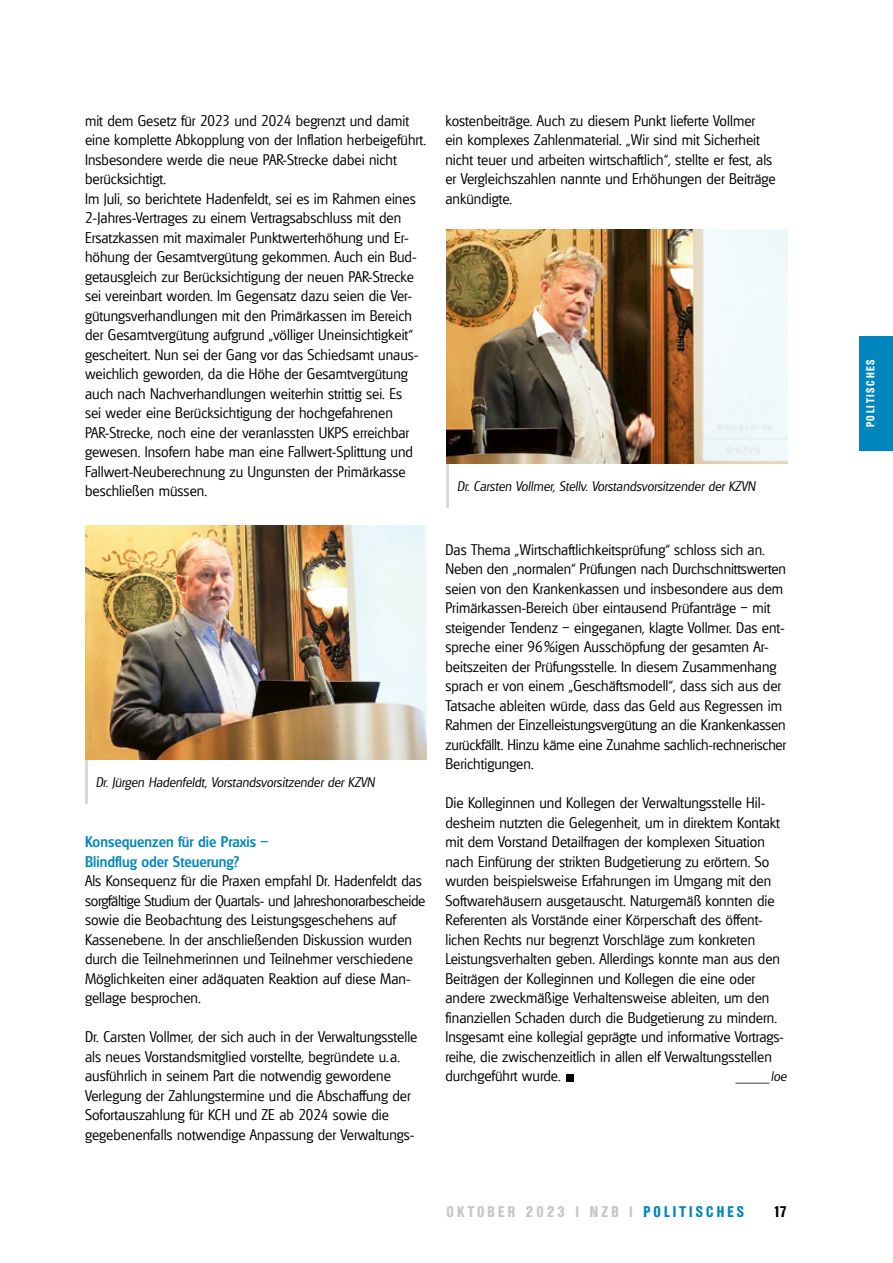
<style>
.page{position:relative;width:893px;height:1263px;background:#fff}
.page>*{position:absolute;margin:0;border:0;box-sizing:border-box;transform-origin:0 0}
.t1{font:700 57px "Arial";color:#000}
.t2{font:300 15px/19.5px "Glasgow";color:#000}
.t3{font:500 15px/19.5px "Glasgow";color:#0086bc}
.t4{font:700 condensed 15px "Olympia";letter-spacing:.215em;color:#c5c7c7}
.t5{font:700 condensed 15px "Olympia";color:#000}
.t6{font:italic 300 13.5px "Glasgow";color:#000}
.t7{font:italic 300 13.5px "Glasgow";color:#000;scale:2.7 1}
.t8{font:700 condensed 11.25px "Olympia";letter-spacing:.15em;color:#fff}
.s1{color:#0086bc}
</style>
<div class="page">
<div style="left:860px;top:336px;width:33px;height:115px;background:#0086bc"></div>
<img style="left:85px;top:526px;width:341px;height:234px">
<hr style="left:85px;top:760px;width:3px;height:43px;background:#d8dada">
<img style="left:446px;top:230px;width:342px;height:234px">
<hr style="left:446px;top:464px;width:3px;height:43px;background:#d8dada">
<p class="t2" style="left:85px;top:111px;width:343px">mit dem Gesetz für 2023 und 2024 begrenzt und damit eine komplette Abkopplung von der Inflation herbeigeführt.<br>Insbesondere werde die neue PAR-Strecke dabei nicht berücksichtigt.<br>Im Juli, so berichtete Hadenfeldt, sei es im Rahmen eines 2-Jahres-Vertrages zu einem Vertragsabschluss mit den Ersatzkassen mit maximaler Punktwerterhöhung und Er&shy;höhung der Gesamtvergütung gekommen. Auch ein Bud&shy;getausgleich zur Berücksichtigung der neuen PAR-Strecke sei vereinbart worden. Im Gegensatz dazu seien die Ver&shy;gütungsverhandlungen mit den Primärkassen im Bereich der Gesamtvergütung aufgrund „völliger Uneinsichtigkeit“ gescheitert. Nun sei der Gang vor das Schiedsamt unaus&shy;weichlich geworden, da die Höhe der Gesamtvergütung auch nach Nachverhandlungen weiterhin strittig sei. Es<br>sei weder eine Berücksichtigung der hochgefahrenen PAR-Strecke, noch eine der veranlassten UKPS erreichbar gewesen. Insofern habe man eine Fallwert-Splittung und Fallwert-Neuberechnung zu Ungunsten der Primärkasse beschließen müssen.</p>
<p class="t6" style="left:96px;top:774px;width:280px">Dr. Jürgen Hadenfeldt, Vorstandsvorsitzender der KZVN</p>
<p class="t3" style="left:85px;top:832px;width:185px">Konsequenzen für die Praxis –<br>Blindflug oder Steuerung?</p>
<p class="t2" style="left:85px;top:871px;width:342px">Als Konsequenz für die Praxen empfahl Dr. Hadenfeldt das sorgfältige Studium der Quartals- und Jahreshonorarbescheide sowie die Beobachtung des Leistungsgeschehens auf Kassenebene. In der anschließenden Diskussion wurden durch die Teilnehmerinnen und Teilnehmer verschiedene Möglichkeiten einer adäquaten Reaktion auf diese Man&shy;gellage besprochen.</p>
<p class="t2" style="left:85px;top:1027px;width:334px">Dr. Carsten Vollmer, der sich auch in der Verwaltungsstelle als neues Vorstandsmitglied vorstellte, begründete u. a. ausführlich in seinem Part die notwendig gewordene Verlegung der Zahlungstermine und die Abschaffung der Sofortauszahlung für KCH und ZE ab 2024 sowie die gegebenenfalls notwendige Anpassung der Verwaltungs-</p>
<p class="t2" style="left:445px;top:111px;width:332px">kostenbeiträge. Auch zu diesem Punkt lieferte Vollmer ein komplexes Zahlenmaterial. „Wir sind mit Sicherheit nicht teuer und arbeiten wirtschaftlich“, stellte er fest, als er Vergleichszahlen nannte und Erhöhungen der Beiträge ankündigte.</p>
<p class="t6" style="left:457px;top:478px;width:300px">Dr. Carsten Vollmer, Stellv. Vorstandsvorsitzender der KZVN</p>
<p class="t2" style="left:445px;top:540px;width:342px">Das Thema „Wirtschaftlichkeitsprüfung“ schloss sich an.<br>Neben den „normalen“ Prüfungen nach Durchschnittswerten seien von den Krankenkassen und insbesondere aus dem Primärkassen-Bereich über eintausend Prüfanträge – mit steigender Tendenz – eingeganen, klagte Vollmer. Das ent&shy;spreche einer 96 %igen Ausschöpfung der gesamten Ar&shy;beitszeiten der Prüfungsstelle. In diesem Zusammenhang sprach er von einem „Geschäftsmodell“, dass sich aus der Tatsache ableiten würde, dass das Geld aus Regressen im Rahmen der Einzelleistungsvergütung an die Krankenkassen zurückfällt. Hinzu käme eine Zunahme sachlich-rechnerischer Berichtigungen.</p>
<p class="t2" style="left:445px;top:793px;width:340px">Die Kolleginnen und Kollegen der Verwaltungsstelle Hil&shy;desheim nutzten die Gelegenheit, um in direktem Kontakt mit dem Vorstand Detailfragen der komplexen Situation nach Einfürung der strikten Budgetierung zu erörtern. So wurden beispielsweise Erfahrungen im Umgang mit den Softwarehäusern ausgetauscht. Naturgemäß konnten die Referenten als Vorstände einer Körperschaft des öffent&shy;lichen Rechts nur begrenzt Vorschläge zum konkreten Leistungsverhalten geben. Allerdings konnte man aus den Beiträgen der Kolleginnen und Kollegen die eine oder andere zweckmäßige Verhaltensweise ableiten, um den finanziellen Schaden durch die Budgetierung zu mindern.<br>Insgesamt eine kollegial geprägte und informative Vortrags&shy;reihe, die zwischenzeitlich in allen elf Verwaltungsstellen durchgeführt wurde.</p>
<p class="t6" style="left:771px;top:1068px;width:17px">loe</p>
<h1 class="t1" style="left:562px;top:1029px;width:17px">.</h1>
<p class="t7" style="left:734px;top:1075px;width:15px">—</p>
<p class="t4" style="left:447px;top:1203px;width:299px">OKTOBER 2023 | NZB | <span class="s1">POLITISCHES</span></p>
<p class="t5" style="left:773px;top:1203px;width:15px">17</p>
<p class="t8" style="left:864px;top:427px;width:70px;rotate:-90deg">POLITISCHES</p>
</div>
